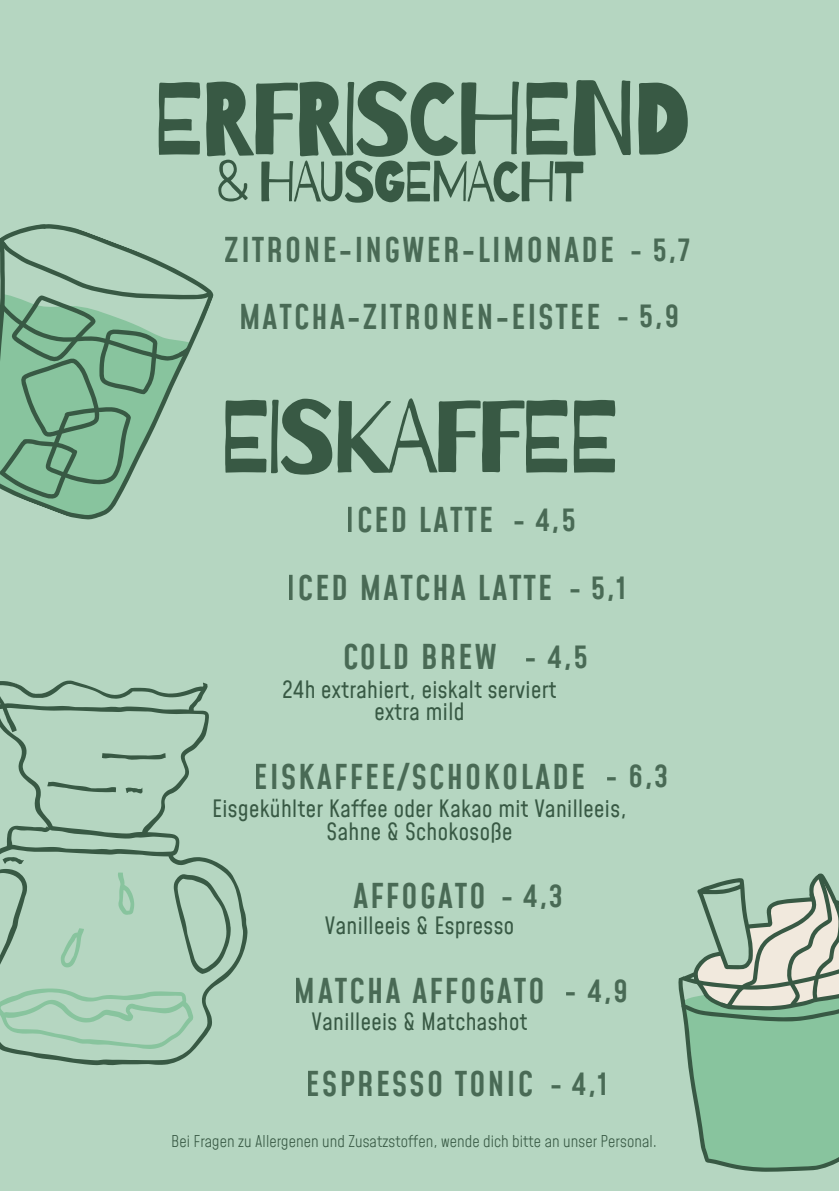
<style>
.page{position:relative;width:839px;height:1191px;background:#fff}
.page>*{position:absolute;margin:0;border:0;box-sizing:border-box;transform-origin:0 0}
.t1{font:103px "Barriecito";letter-spacing:-.05em;color:#385944}
.t2{font:102.8px "Barriecito";letter-spacing:-.05em;color:#385944}
.t3{font:57px "Barriecito";letter-spacing:-.05em;color:#385944}
.t4{font:500 33.6px/67.8px "Mohave";letter-spacing:.05em;color:#385944;text-align:center}
.t5{font:500 30px "Mohave";color:#385944}
.t6{font:23px/22.4px "Mohave";letter-spacing:.02em;color:#385944;text-align:center}
.t7{font:300 16px "Mohave";letter-spacing:.005em;color:#385944}
.s1{font-size:30px}
</style>
<div class="page">
<div style="left:0;top:0;width:838px;height:1190px;background:#b5d6c1"></div>
<svg style="left:33px;top:294px;width:181px;height:226px"></svg>
<svg style="left:0;top:224px;width:213px;height:279px"></svg>
<svg style="left:678px;top:873px;width:160px;height:299px"></svg>
<svg style="left:0;top:680px;width:247px;height:386px"></svg>
<svg style="left:0;top:873px;width:231px;height:176px"></svg>
<svg style="left:47px;top:782px;width:69px;height:10px"></svg>
<svg style="left:102px;top:753px;width:64px;height:7px"></svg>
<svg style="left:3px;top:857px;width:21px;height:7px"></svg>
<svg style="left:126px;top:787px;width:16px;height:7px"></svg>
<h2 class="t2" style="left:152px;top:56px;width:540px">ERFRISCHEND</h2>
<h4 class="t3" style="left:215px;top:147px;width:370px">&amp; HAUSGEMACHT</h4>
<p class="t4" style="left:225px;top:215px;width:391px">ZITRONE-INGWER-LIMONADE<br>MATCHA-ZITRONEN-EISTEE</p>
<p class="t5" style="left:629px;top:231px;width:62px">- 5,7</p>
<p class="t5" style="left:616px;top:298px;width:65px">- 5,9</p>
<p class="t1" style="left:219px;top:373px;width:403px">EISKAFFEE</p>
<p class="t4" style="left:346px;top:485px;width:231px">ICED LATTE <span class="s1">- 4,5</span></p>
<p class="t4" style="left:287px;top:554px;width:341px">ICED MATCHA LATTE <span class="s1">- 5,1</span></p>
<p class="t4" style="left:342px;top:622px;width:247px">COLD BREW <span class="s1">- 4,5</span></p>
<h1 class="t6" style="left:282px;top:678px;width:275px">24h extrahiert, eiskalt serviert extra mild</h1>
<p class="t4" style="left:254px;top:742px;width:333px">EISKAFFEE/SCHOKOLADE</p>
<h4 class="t6" style="left:212px;top:797px;width:416px">Eisgekühlter Kaffee oder Kakao mit Vanilleeis,<br>Sahne &amp; Schokosoße</h4>
<p class="t5" style="left:605px;top:758px;width:64px">- 6,3</p>
<p class="t4" style="left:353px;top:861px;width:211px">AFFOGATO <span class="s1">- 4,3</span></p>
<h3 class="t6" style="left:325px;top:914px;width:191px">Vanilleeis &amp; Espresso</h3>
<p class="t4" style="left:294px;top:956px;width:335px">MATCHA AFFOGATO <span class="s1">- 4,9</span></p>
<h1 class="t6" style="left:311px;top:1010px;width:217px">Vanilleeis &amp; Matchashot</h1>
<p class="t4" style="left:306px;top:1049px;width:303px">ESPRESSO TONIC <span class="s1">- 4,1</span></p>
<h3 class="t7" style="left:171px;top:1131px;width:487px">Bei Fragen zu Allergenen und Zusatzstoffen, wende dich bitte an unser Personal.</h3>
</div>
